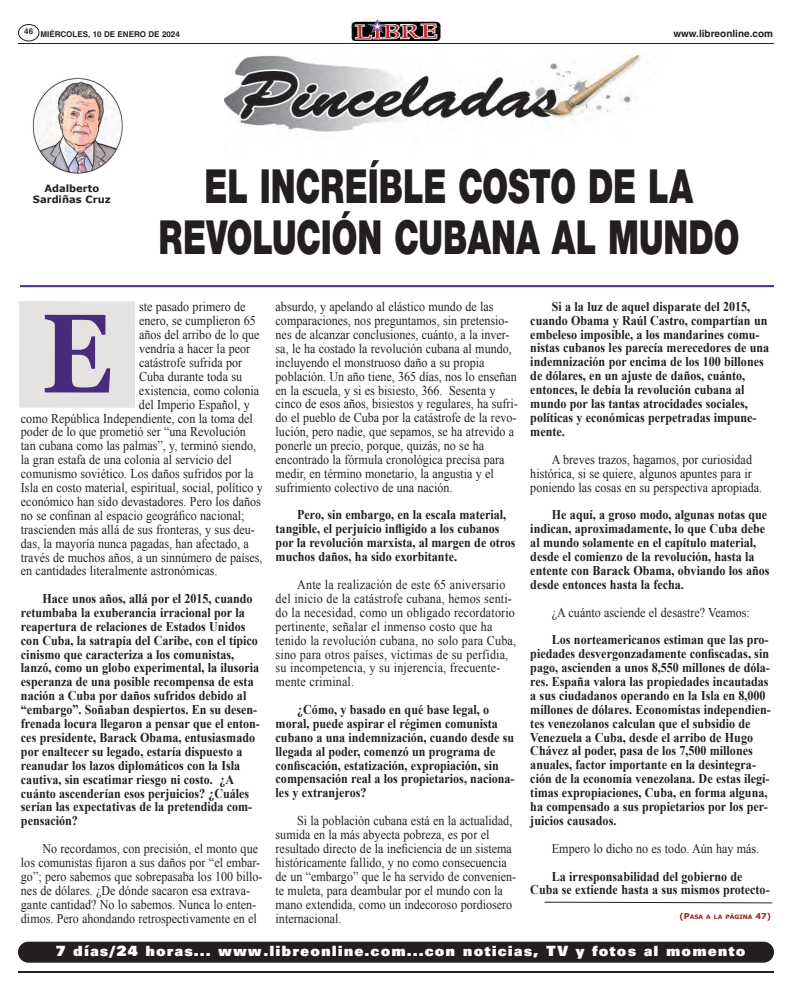
<style>
.page{position:relative;width:792px;height:990px;background:#fff}
.page>*{position:absolute;margin:0;border:0;box-sizing:border-box;transform-origin:0 0}
.t1{font:700 112px "Georgia";color:#462c7a;scale:.88 1}
.t2{font:900 50px/50.5px "Sans";color:#231f20;text-align:center;scale:.7 1}
.t3{font:15.3px "Univers Ultra Bold DTC";letter-spacing:.065em;color:#fff}
.t4{font:13.4px/13.9px "Times New Roman";color:#231f20;scale:.9 1}
.t5{font:700 13.4px/13.9px "Times New Roman";color:#231f20;scale:.9 1}
.t6{font:700 10px/10.5px "Verdana";color:#231f20;text-align:center}
.t7{font:700 10px "Helvetica";color:#231f20}
.t8{font:700 8px "Helvetica";color:#231f20}
.t9{font:700 6px "Verdana";color:#91211f}
.s1{font-size:8px}
</style>
<div class="page">
<hr style="left:18px;top:43px;width:756px;height:1px;background:#231f20">
<img style="left:351px;top:18px;width:90px;height:23px">
<svg style="left:18px;top:24px;width:22px;height:17px"></svg>
<hr style="left:18px;top:971px;width:756px;height:2px;background:#231f20">
<div style="left:18px;top:942px;width:756px;height:21px;background:#231f20;border-radius:10px"></div>
<img style="left:225px;top:56px;width:416px;height:76px">
<svg style="left:544px;top:901px;width:229px;height:3px"></svg>
<hr style="left:20px;top:285px;width:754px;height:2px;background:#462c7a">
<img style="left:32px;top:77px;width:92px;height:97px;border-radius:50%">
<div style="left:19px;top:301px;width:116px;height:107px;background:#e4e3e2"></div>
<p class="t8" style="left:24px;top:28px;width:10px">46</p>
<p class="t8" style="left:40px;top:31px;width:141px">MIÉRCOLES, 10 DE ENERO DE 2024</p>
<p class="t7" style="left:673px;top:29px;width:101px">www.libreonline.com</p>
<p class="t6" style="left:33px;top:183px;width:79px">adalberto sardiñas Cruz</p>
<h2 class="t2" style="left:159px;top:165px;width:831px">EL INCREÍBLE COSTO DE LA<br>REVOLUCIÓN CUBANA AL MUNDO</h2>
<p class="t4" style="left:139px;top:300px;width:120px">ste pasado primero de</p>
<p class="t4" style="left:139px;top:314px;width:131px">enero, se cumplieron 65</p>
<p class="t4" style="left:139px;top:328px;width:135px">años del arribo de lo que</p>
<p class="t4" style="left:139px;top:342px;width:125px">vendría a hacer la peor</p>
<p class="t4" style="left:139px;top:356px;width:116px">catástrofe sufrida por</p>
<p class="t4" style="left:139px;top:369px;width:116px">Cuba durante toda su</p>
<p class="t4" style="left:139px;top:383px;width:135px">existencia, como colonia</p>
<p class="t4" style="left:139px;top:397px;width:125px">del Imperio Español, y</p>
<p class="t4" style="left:21px;top:411px;width:259px">como República Independiente, con la toma del</p>
<p class="t4" style="left:21px;top:425px;width:251px">poder de lo que prometió ser “una Revolución</p>
<p class="t4" style="left:21px;top:439px;width:263px">tan cubana como las palmas”, y, terminó siendo,</p>
<p class="t4" style="left:21px;top:453px;width:236px">la gran estafa de una colonia al servicio del</p>
<p class="t4" style="left:21px;top:467px;width:260px">comunismo soviético. Los daños sufridos por la</p>
<p class="t4" style="left:21px;top:481px;width:270px">Isla en costo material, espiritual, social, político y</p>
<p class="t4" style="left:21px;top:494px;width:268px">económico han sido devastadores. Pero los daños</p>
<p class="t4" style="left:21px;top:508px;width:250px">no se confinan al espacio geográfico nacional;</p>
<p class="t4" style="left:21px;top:522px;width:261px">trascienden más allá de sus fronteras, y sus deu-</p>
<p class="t4" style="left:21px;top:536px;width:255px">das, la mayoría nunca pagadas, han afectado, a</p>
<p class="t4" style="left:21px;top:550px;width:270px">través de muchos años, a un sinnúmero de países,</p>
<p class="t4" style="left:21px;top:564px;width:220px">en cantidades literalmente astronómicas.</p>
<p class="t5" style="left:21px;top:592px;width:267px;text-indent:22px">Hace unos años, allá por el 2015, cuando retumbaba la exuberancia irracional por la reapertura de relaciones de Estados Unidos con Cuba, la satrapía del Caribe, con el típico cinismo que caracteriza a los comunistas, lanzó, como un globo experimental, la ilusoria esperanza de una posible recompensa de esta nación a Cuba por daños sufridos debido al “embargo”. Soñaban despiertos. En su desen&shy;frenada locura llegaron a pensar que el enton&shy;ces presidente, Barack Obama, entusiasmado por enaltecer su legado, estaría dispuesto a reanudar los lazos diplomáticos con la Isla cautiva, sin escatimar riesgo ni costo. ¿A cuánto ascenderían esos perjuicios? ¿Cuáles serían las expectativas de la pretendida com&shy;pensación?</p>
<p class="t4" style="left:21px;top:842px;width:270px;text-indent:22px">No recordamos, con precisión, el monto que los comunistas fijaron a sus daños por “el embar&shy;go”; pero sabemos que sobrepasaba los 100 billo&shy;nes de dólares. ¿De dónde sacaron esa extrava&shy;gante cantidad? No lo sabemos. Nunca lo enten&shy;dimos. Pero ahondando retrospectivamente en el</p>
<h1 class="t1" style="left:41px;top:290px;width:82px">E</h1>
<p class="t4" style="left:276px;top:300px;width:271px">absurdo, y apelando al elástico mundo de las comparaciones, nos preguntamos, sin pretensio&shy;nes de alcanzar conclusiones, cuánto, a la inver&shy;sa, le ha costado la revolución cubana al mundo, incluyendo el monstruoso daño a su propia población. Un año tiene, 365 días, nos lo enseñan en la escuela, y si es bisiesto, 366. Sesenta y cinco de esos años, bisiestos y regulares, ha sufri&shy;do el pueblo de Cuba por la catástrofe de la revo&shy;lución, pero nadie, que sepamos, se ha atrevido a ponerle un precio, porque, quizás, no se ha encontrado la fórmula cronológica precisa para medir, en término monetario, la angustia y el sufrimiento colectivo de una nación.</p>
<p class="t5" style="left:276px;top:508px;width:268px;text-indent:22px">Pero, sin embargo, en la escala material, tangible, el perjuicio infligido a los cubanos por la revolución marxista, al margen de otros muchos daños, ha sido exorbitante.</p>
<p class="t4" style="left:276px;top:578px;width:269px;text-indent:22px">Ante la realización de este 65 aniversario del inicio de la catástrofe cubana, hemos senti&shy;do la necesidad, como un obligado recordatorio pertinente, señalar el inmenso costo que ha tenido la revolución cubana, no solo para Cuba, sino para otros países, víctimas de su perfidia, su incompetencia, y su injerencia, frecuente&shy;mente criminal.</p>
<p class="t5" style="left:276px;top:702px;width:267px;text-indent:22px">¿Cómo, y basado en qué base legal, o moral, puede aspirar el régimen comunista cubano a una indemnización, cuando desde su llegada al poder, comenzó un programa de confiscación, estatización, expropiación, sin compensación real a los propietarios, naciona&shy;les y extranjeros?</p>
<p class="t4" style="left:276px;top:814px;width:269px;text-indent:22px">Si la población cubana está en la actualidad, sumida en la más abyecta pobreza, es por el resultado directo de la ineficiencia de un sistema históricamente fallido, y no como consecuencia de un “embargo” que le ha servido de convenien&shy;te muleta, para deambular por el mundo con la mano extendida, como un indecoroso pordiosero internacional.</p>
<p class="t5" style="left:530px;top:299px;width:267px;text-indent:22px">Si a la luz de aquel disparate del 2015, cuando Obama y Raúl Castro, compartían un embeleso imposible, a los mandarines comu&shy;nistas cubanos les parecía merecedores de una indemnización por encima de los 100 billones de dólares, en un ajuste de daños, cuánto, entonces, le debía la revolución cubana al mundo por las tantas atrocidades sociales, políticas y económicas perpetradas impune&shy;mente.</p>
<p class="t4" style="left:530px;top:452px;width:259px;text-indent:22px">A breves trazos, hagamos, por curiosidad histórica, si se quiere, algunos apuntes para ir poniendo las cosas en su perspectiva apropiada.</p>
<p class="t5" style="left:530px;top:508px;width:267px;text-indent:22px">He aquí, a groso modo, algunas notas que indican, aproximadamente, lo que Cuba debe al mundo solamente en el capítulo material, desde el comienzo de la revolución, hasta la entente con Barack Obama, obviando los años desde entonces hasta la fecha.</p>
<p class="t4" style="left:552px;top:605px;width:221px">¿A cuánto asciende el desastre? Veamos:</p>
<p class="t5" style="left:530px;top:633px;width:269px;text-indent:22px">Los norteamericanos estiman que las pro&shy;piedades desvergonzadamente confiscadas, sin pago, ascienden a unos 8,550 millones de dóla&shy;res. España valora las propiedades incautadas a sus ciudadanos operando en la Isla en 8,000 millones de dólares. Economistas independien&shy;tes venezolanos calculan que el subsidio de Venezuela a Cuba, desde el arribo de Hugo Chávez al poder, pasa de los 7,500 millones anuales, factor importante en la desintegra&shy;ción de la economía venezolana. De estas ilegí&shy;timas expropiaciones, Cuba, en forma alguna, ha compensado a sus propietarios por los per&shy;juicios causados.</p>
<p class="t4" style="left:552px;top:841px;width:232px">Empero lo dicho no es todo. Aún hay más.</p>
<p class="t5" style="left:530px;top:869px;width:267px;text-align:center">La irresponsabilidad del gobierno de<br>Cuba se extiende hasta a sus mismos protecto-</p>
<p class="t9" style="left:680px;top:913px;width:93px"><span class="s1">(P</span>asa a la PágIna <span class="s1">47)</span></p>
<p class="t3" style="left:55px;top:946px;width:692px">7 días/24 horas... www.libreonline.com...con noticias, TV y fotos al momento</p>
</div>
